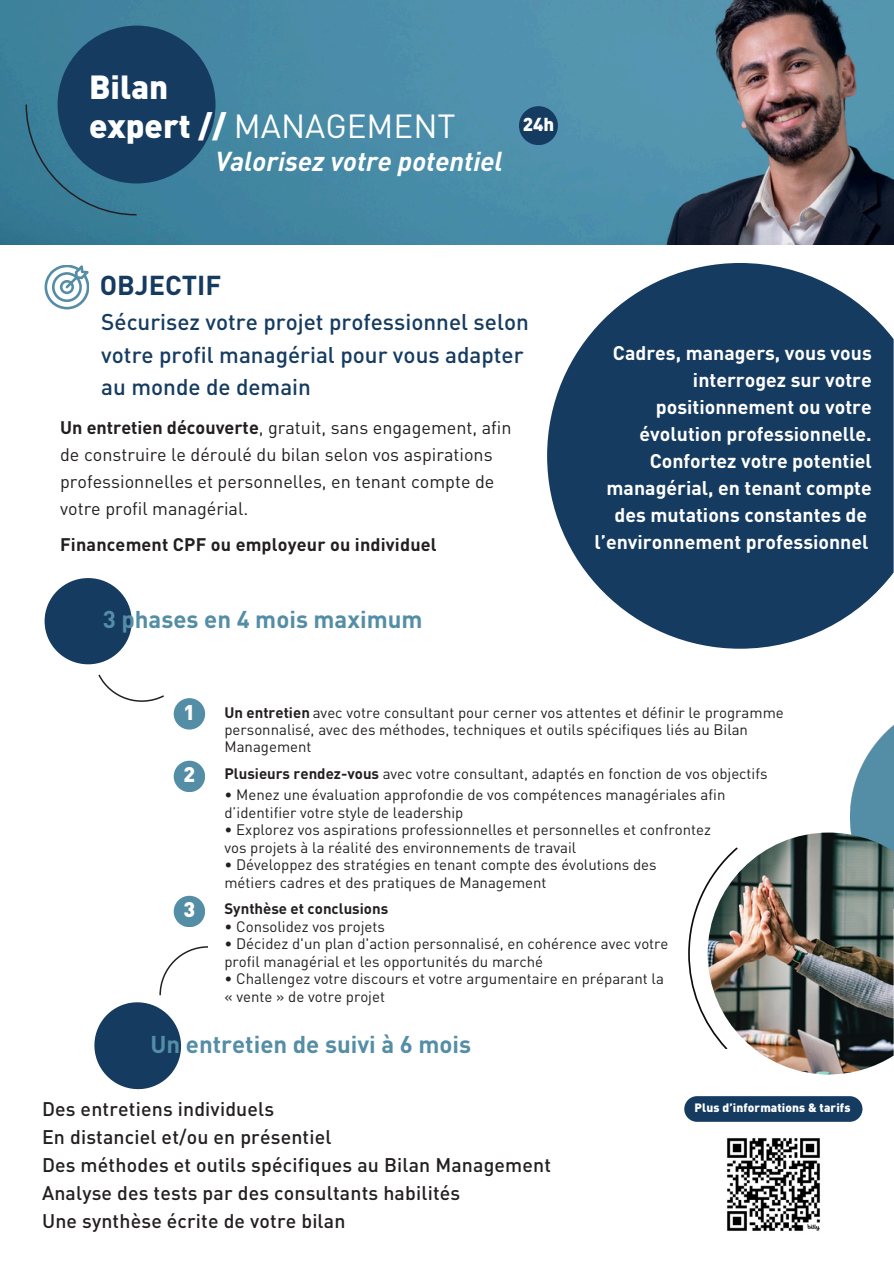
<style>
.page{position:relative;width:894px;height:1264px;background:#fff}
.page>*{position:absolute;margin:0;border:0;box-sizing:border-box;transform-origin:0 0}
.t1{font:900 33px/39.3px "DIN Pro";color:#fff}
.t2{font:italic 700 27px "DIN Pro";color:#fff}
.t3{font:700 27px "DIN Pro";color:#163b61}
.t4{font:700 24px "DIN Pro";color:#548da6}
.t5{font:500 22.5px/32.7px "DIN Pro";color:#163b61}
.t6{font:900 21px "DIN Pro";color:#fff}
.t7{font:700 19.5px/27px "DIN Pro";color:#fff;text-align:right}
.t8{font:500 19.5px/28.2px "DIN Pro";letter-spacing:.01em;color:#231f20}
.t9{font:900 18.6px "DIN Pro";color:#fff}
.t10{font:18px/27px "DIN Pro";color:#231f20}
.t11{font:700 18px "DIN Pro";letter-spacing:.01em;color:#231f20}
.t12{font:15px/16.8px "DIN Pro";color:#231f20}
.t13{font:700 15px "DIN Pro";color:#231f20}
.t14{font:900 12px "DIN Pro";letter-spacing:.01em;color:#fff}
.s1{font-weight:400}
.s2{font-weight:700}
</style>
<div class="page">
<img style="left:0;top:0;width:893px;height:244px">
<svg style="left:45px;top:265px;width:44px;height:44px"></svg>
<div style="left:58px;top:26px;width:157px;height:157px;background:#163b61;border-radius:50%"></div>
<svg style="left:26px;top:104px;width:110px;height:111px"></svg>
<div style="left:519px;top:106px;width:38px;height:39px;background:#163b61;border-radius:50%"></div>
<svg style="left:547px;top:263px;width:346px;height:385px;fill:#163b61"></svg>
<img style="left:850px;top:725px;width:43px;height:107px">
<img style="left:737px;top:832px;width:156px;height:242px">
<svg style="left:94px;top:1002px;width:87px;height:87px"></svg>
<svg style="left:159px;top:946px;width:49px;height:49px"></svg>
<div style="left:45px;top:578px;width:87px;height:86px;background:#163b61;border-radius:50%"></div>
<div style="left:174px;top:698px;width:31px;height:31px;background:#548da6;border-radius:50%"></div>
<svg style="left:98px;top:674px;width:66px;height:28px"></svg>
<div style="left:174px;top:760px;width:31px;height:32px;background:#548da6;border-radius:50%"></div>
<div style="left:174px;top:895px;width:31px;height:32px;background:#548da6;border-radius:50%"></div>
<svg style="left:688px;top:847px;width:49px;height:202px"></svg>
<img style="left:727px;top:1138px;width:93px;height:93px">
<div style="left:684px;top:1096px;width:178px;height:25px;background:#163b61;border-radius:13px"></div>
<h4 class="t1" style="left:89px;top:66px;width:368px">Bilan<br>expert // <span class="s1">MANAGEMENT</span></h4>
<h2 class="t2" style="left:215px;top:142px;width:289px">Valorisez votre potentiel</h2>
<h6 class="t9" style="left:522px;top:112px;width:33px">24h</h6>
<h5 class="t3" style="left:100px;top:267px;width:123px">OBJECTIF</h5>
<h5 class="t5" style="left:101px;top:304px;width:429px">Sécurisez votre projet professionnel selon votre profil managérial pour vous adapter au monde de demain</h5>
<p class="t10" style="left:60px;top:413px;width:453px"><span class="s2">Un entretien découverte</span>, gratuit, sans engagement, afin de construire le déroulé du bilan selon vos aspirations professionnelles et personnelles, en tenant compte de votre profil managérial.</p>
<p class="t11" style="left:60px;top:532px;width:378px">Financement CPF ou employeur ou individuel</p>
<h4 class="t4" style="left:103px;top:602px;width:321px">3 phases en 4 mois maximum</h4>
<h3 class="t7" style="left:606px;top:339px;width:267px">Cadres, managers, vous vous interrogez sur votre positionnement ou votre évolution professionnelle.<br>Confortez votre potentiel managérial, en tenant compte des mutations constantes de</h3>
<h5 class="t7" style="left:594px;top:528px;width:275px">l’environnement professionnel</h5>
<p class="t6" style="left:183px;top:697px;width:13px">1</p>
<p class="t6" style="left:183px;top:760px;width:13px">2</p>
<p class="t6" style="left:183px;top:895px;width:13px">3</p>
<p class="t12" style="left:224px;top:703px;width:560px"><span class="s2">Un entretien</span> avec votre consultant pour cerner vos attentes et définir le programme personnalisé, avec des méthodes, techniques et outils spécifiques liés au Bilan<br>Management</p>
<p class="t12" style="left:224px;top:764px;width:544px"><span class="s2">Plusieurs rendez-vous</span> avec votre consultant, adaptés en fonction de vos objectifs</p>
<p class="t12" style="left:224px;top:785px;width:502px">• Menez une évaluation approfondie de vos compétences managériales afin</p>
<p class="t12" style="left:224px;top:803px;width:240px">d’identifier votre style de leadership</p>
<p class="t12" style="left:224px;top:820px;width:488px">• Explorez vos aspirations professionnelles et personnelles et confrontez</p>
<p class="t12" style="left:224px;top:838px;width:353px">vos projets à la réalité des environnements de travail</p>
<p class="t12" style="left:224px;top:855px;width:433px">• Développez des stratégies en tenant compte des évolutions des</p>
<p class="t12" style="left:224px;top:873px;width:323px">métiers cadres et des pratiques de Management</p>
<p class="t13" style="left:224px;top:898px;width:165px">Synthèse et conclusions</p>
<p class="t12" style="left:224px;top:917px;width:162px">• Consolidez vos projets</p>
<p class="t12" style="left:224px;top:934px;width:445px">• Décidez d'un plan d'action personnalisé, en cohérence avec votre</p>
<p class="t12" style="left:224px;top:952px;width:320px">profil managérial et les opportunités du marché</p>
<p class="t12" style="left:224px;top:969px;width:441px">• Challengez votre discours et votre argumentaire en préparant la</p>
<p class="t12" style="left:224px;top:987px;width:162px">« vente » de votre projet</p>
<p class="t4" style="left:150px;top:1028px;width:322px">Un entretien de suivi à 6 mois</p>
<h1 class="t8" style="left:42px;top:1093px;width:510px">Des entretiens individuels<br>En distanciel et/ou en présentiel<br>Des méthodes et outils spécifiques au Bilan Management Analyse des tests par des consultants habilités<br>Une synthèse écrite de votre bilan</h1>
<h4 class="t14" style="left:694px;top:1099px;width:157px">Plus d’informations &amp; tarifs</h4>
</div>
